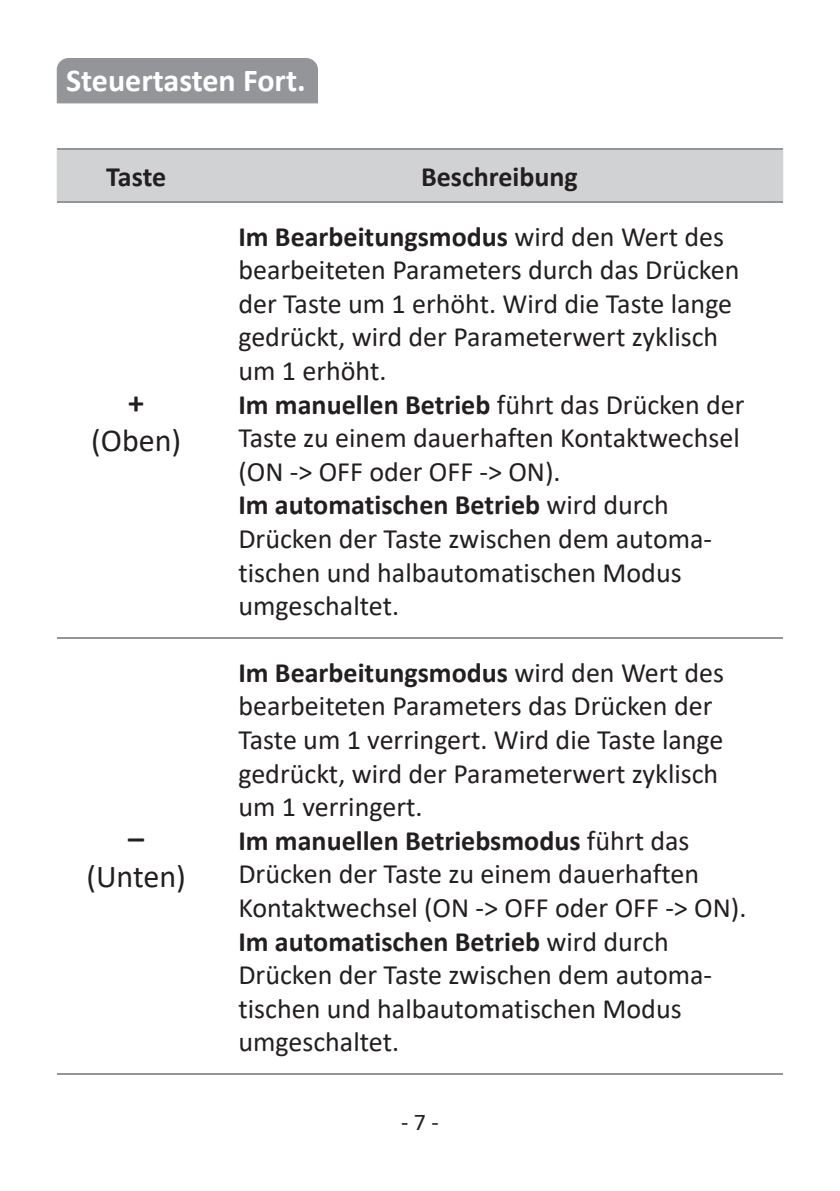
<style>
.page{position:relative;width:840px;height:1191px;background:#fff}
.page>*{position:absolute;margin:0;border:0;box-sizing:border-box;transform-origin:0 0}
.t1{font:700 32px "Calibri";color:#fff}
.t2{font:32px "Calibri";color:#231f20}
.t3{font:700 32px "Calibri";color:#231f20}
.t4{font:28px/33.6px "Calibri";color:#231f20}
.t5{font:700 28px "Calibri";color:#231f20}
.t6{font:24px "Calibri";color:#231f20}
.s1{font-weight:700}
</style>
<div class="page">
<div style="left:57px;top:149px;width:725px;height:52px;background:#d1d2d4"></div>
<hr style="left:57px;top:637px;width:158px;height:1px;background:#939598">
<hr style="left:57px;top:1073px;width:158px;height:1px;background:#939598">
<hr style="left:215px;top:201px;width:567px;height:1px;background:#939598">
<hr style="left:215px;top:637px;width:567px;height:1px;background:#939598">
<hr style="left:57px;top:148px;width:158px;height:1px;background:#939598">
<hr style="left:215px;top:148px;width:567px;height:1px;background:#939598">
<hr style="left:57px;top:201px;width:158px;height:1px;background:#939598">
<hr style="left:215px;top:1073px;width:567px;height:1px;background:#939598">
<div style="left:57px;top:58px;width:261px;height:45px;background:#939598"></div>
<p class="t1" style="left:66px;top:58px;width:241px">Steuertasten Fort.</p>
<p class="t5" style="left:106px;top:157px;width:61px">Taste</p>
<p class="t5" style="left:421px;top:157px;width:158px">Beschreibung</p>
<p class="t3" style="left:128px;top:379px;width:17px">+</p>
<p class="t2" style="left:91px;top:418px;width:92px">(Oben)</p>
<p class="t3" style="left:128px;top:815px;width:17px">–</p>
<p class="t2" style="left:86px;top:854px;width:101px">(Unten)</p>
<p class="t4" style="left:238px;top:219px;width:507px"><span class="s1">Im Bearbeitungsmodus</span> wird den Wert des bearbeiteten Parameters durch das Drücken der Taste um 1 erhöht. Wird die Taste lange gedrückt, wird der Parameterwert zyklisch um 1 erhöht.<br><span class="s1">Im manuellen Betrieb</span> führt das Drücken der Taste zu einem dauerhaften Kontaktwechsel (ON -&gt; OFF oder OFF -&gt; ON).<br><span class="s1">Im automatischen Betrieb</span> wird durch Drücken der Taste zwischen dem automa&shy;tischen und halbautomatischen Modus umgeschaltet.</p>
<p class="t4" style="left:238px;top:655px;width:509px"><span class="s1">Im Bearbeitungsmodus</span> wird den Wert des bearbeiteten Parameters das Drücken der Taste um 1 verringert. Wird die Taste lange gedrückt, wird der Parameterwert zyklisch um 1 verringert.<br><span class="s1">Im manuellen Betriebsmodus</span> führt das Drücken der Taste zu einem dauerhaften Kontaktwechsel (ON -&gt; OFF oder OFF -&gt; ON).<br><span class="s1">Im automatischen Betrieb</span> wird durch Drücken der Taste zwischen dem automa&shy;tischen und halbautomatischen Modus umgeschaltet.</p>
<p class="t6" style="left:401px;top:1105px;width:39px">- 7 -</p>
</div>
